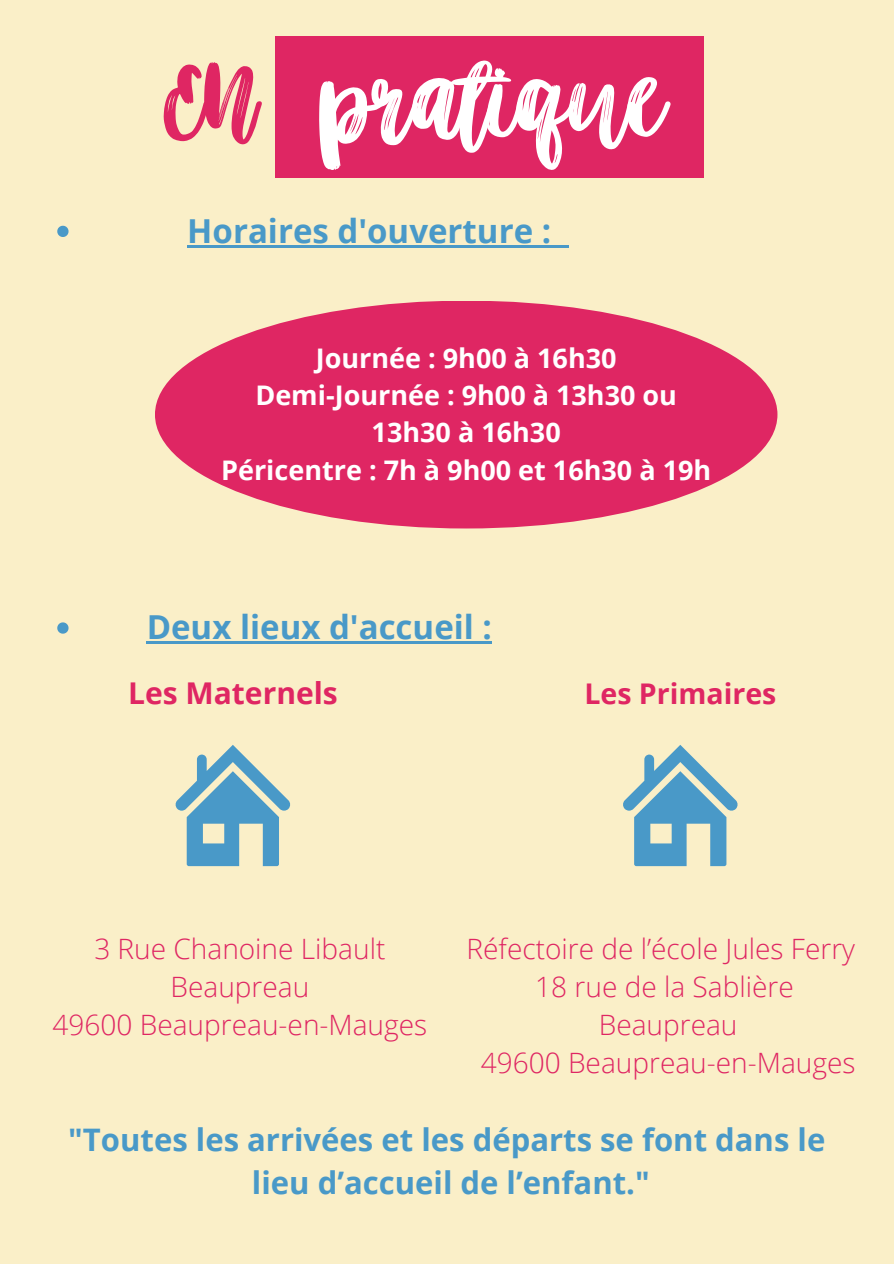
<style>
.page{position:relative;width:894px;height:1264px;background:#fff}
.page>*{position:absolute;margin:0;border:0;box-sizing:border-box;transform-origin:0 0}
.t1{font:126px "Better Together Script";color:#fff}
.t2{font:700 33px "Open Sans";color:#4999c8}
.t3{font:700 31.05px/42.8px "Open Sans";color:#4999c8;text-align:center}
.t4{font:700 30px "Open Sans";color:#df2663}
.t5{font:700 28.5px "Open Sans";color:#df2663}
.t6{font:300 28.05px "Open Sans";color:#df2663}
.t7{font:700 27px/37.2px "Open Sans";color:#fff;text-align:center}
.s1{color:#df2663}
</style>
<div class="page">
<div style="left:0;top:0;width:893px;height:1263px;background:#faefc8"></div>
<svg style="left:175px;top:745px;width:116px;height:121px"></svg>
<svg style="left:623px;top:745px;width:115px;height:121px"></svg>
<div style="left:155px;top:300px;width:622px;height:228px;background:#df2663;border-radius:50%"></div>
<div style="left:275px;top:36px;width:428px;height:142px;background:#df2663"></div>
<svg style="left:57px;top:226px;width:11px;height:11px"></svg>
<hr style="left:187px;top:245px;width:364px;height:2px;background:#4999c8">
<svg style="left:551px;top:245px;width:17px;height:2px"></svg>
<svg style="left:57px;top:622px;width:11px;height:11px"></svg>
<hr style="left:147px;top:641px;width:345px;height:2px;background:#4999c8">
<p class="t1" style="left:165px;top:45px;width:501px"><span class="s1">EN</span> pratique</p>
<h4 class="t2" style="left:187px;top:207px;width:365px">Horaires d'ouverture :</h4>
<h1 class="t7" style="left:221px;top:339px;width:491px">Journée : 9h00 à 16h30<br>Demi-Journée : 9h00 à 13h30 ou<br>13h30 à 16h30<br>Péricentre : 7h à 9h00 et 16h30 à 19h</h1>
<p class="t2" style="left:147px;top:604px;width:347px">Deux lieux d'accueil :</p>
<h4 class="t4" style="left:128px;top:672px;width:211px">Les Maternels</h4>
<h2 class="t5" style="left:584px;top:673px;width:193px">Les Primaires</h2>
<p class="t6" style="left:94px;top:928px;width:292px">3 Rue Chanoine Libault</p>
<p class="t6" style="left:170px;top:966px;width:140px">Beaupreau</p>
<p class="t6" style="left:52px;top:1005px;width:376px">49600 Beaupreau-en-Mauges</p>
<p class="t6" style="left:466px;top:928px;width:390px">Réfectoire de l’école Jules Ferry</p>
<p class="t6" style="left:535px;top:966px;width:260px">18 rue de la Sablière</p>
<p class="t6" style="left:598px;top:1005px;width:140px">Beaupreau</p>
<p class="t6" style="left:480px;top:1043px;width:376px">49600 Beaupreau-en-Mauges</p>
<p class="t3" style="left:68px;top:1117px;width:758px">"Toutes les arrivées et les départs se font dans le lieu d’accueil de l’enfant."</p>
</div>
